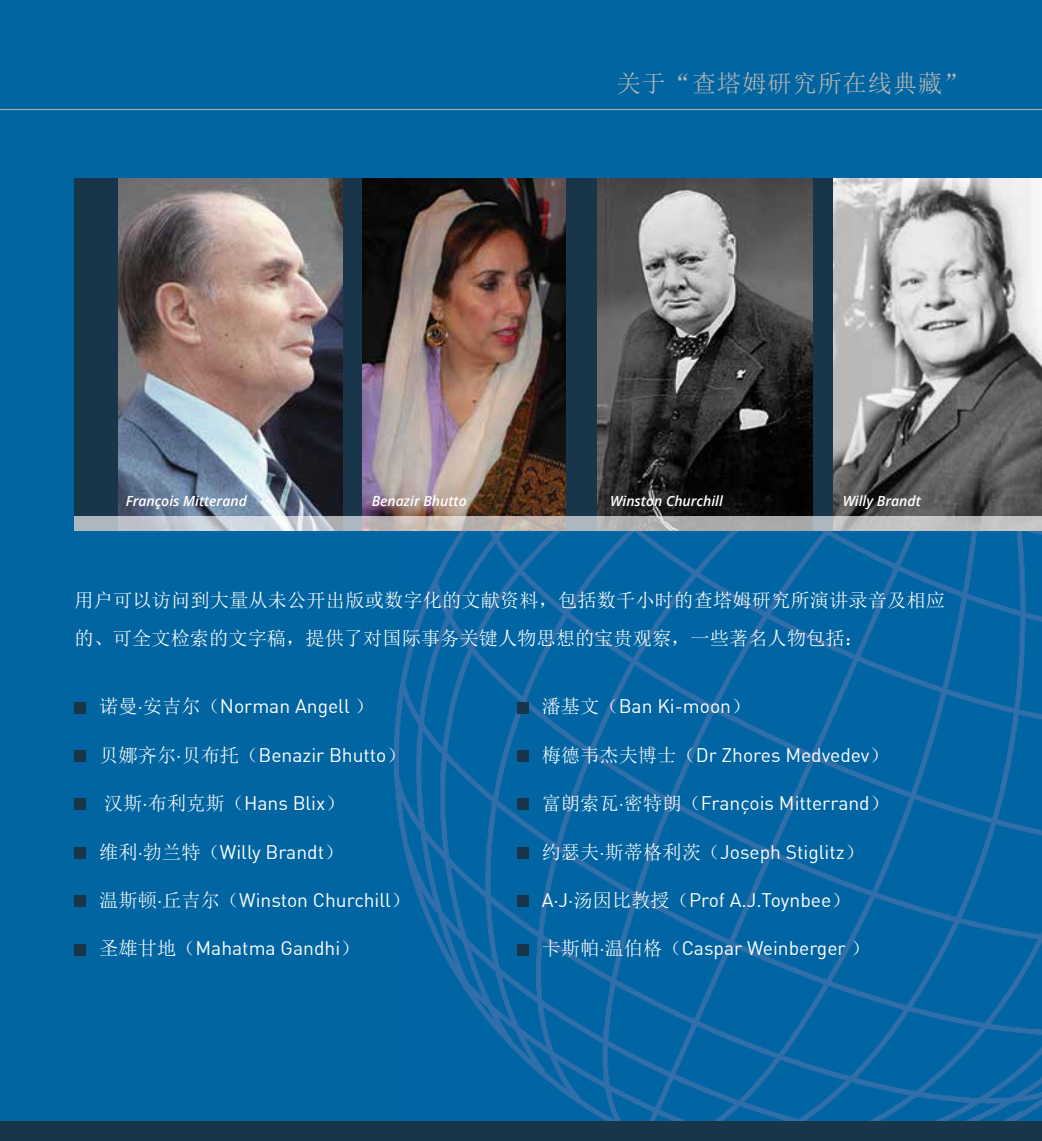
<style>
.page{position:relative;width:1042px;height:1141px;background:#0065a1}
.page>*{position:absolute;margin:0;border:0;box-sizing:border-box;transform-origin:0 0}
.t1{font:24.5px "Sim Sun";letter-spacing:.025em;color:#b5b4b4}
.t2{font:19.25px "DIN Offc";color:#fff}
.t3{font:19.25px/38.5px "Sim Sun";letter-spacing:.005em;color:#fff}
.t4{font:italic 600 14px "Open Sans";color:#fff}
.s1{font-family:"Sim Sun"}
</style>
<div class="page">
<img style="left:394px;top:531px;width:648px;height:590px">
<div style="left:0;top:1121px;width:1042px;height:20px;background:#18354a"></div>
<div style="left:74px;top:179px;width:968px;height:352px;background:#18354a"></div>
<img style="left:118px;top:179px;width:224px;height:337px">
<hr style="left:0;top:109px;width:1042px;height:1px;background:#b5b4b4">
<div style="left:74px;top:702px;width:12px;height:11px;background:#18354a"></div>
<div style="left:74px;top:750px;width:12px;height:12px;background:#18354a"></div>
<div style="left:74px;top:799px;width:12px;height:11px;background:#18354a"></div>
<div style="left:74px;top:847px;width:12px;height:12px;background:#18354a"></div>
<div style="left:74px;top:896px;width:12px;height:11px;background:#18354a"></div>
<div style="left:74px;top:944px;width:12px;height:11px;background:#18354a"></div>
<div style="left:517px;top:702px;width:11px;height:11px;background:#18354a"></div>
<div style="left:517px;top:750px;width:11px;height:12px;background:#18354a"></div>
<div style="left:517px;top:799px;width:11px;height:11px;background:#18354a"></div>
<div style="left:517px;top:847px;width:11px;height:12px;background:#18354a"></div>
<div style="left:517px;top:896px;width:11px;height:11px;background:#18354a"></div>
<div style="left:517px;top:944px;width:11px;height:11px;background:#18354a"></div>
<img style="left:362px;top:179px;width:204px;height:337px">
<img style="left:833px;top:179px;width:209px;height:337px">
<img style="left:598px;top:179px;width:215px;height:337px">
<svg style="left:74px;top:516px;width:968px;height:15px;background:#bcbdbe"></svg>
<p class="t1" style="left:616px;top:71px;width:352px">关于“查塔姆研究所在线典藏”</p>
<p class="t4" style="left:126px;top:491px;width:123px">François Mitterand</p>
<p class="t4" style="left:372px;top:491px;width:97px">Benazir Bhutto</p>
<p class="t4" style="left:610px;top:491px;width:114px">Winston Churchill</p>
<p class="t4" style="left:842px;top:491px;width:80px">Willy Brandt</p>
<p class="t3" style="left:74px;top:580px;width:872px">用户可以访问到大量从未公开出版或数字化的文献资料，包括数千小时的查塔姆研究所演讲录音及相应的、可全文检索的文字稿，提供了对国际事务关键人物思想的宝贵观察，一些著名人物包括：</p>
<p class="t2" style="left:99px;top:694px;width:276px"><span class="s1">诺曼</span>·<span class="s1">安吉尔（</span>Norman Angell <span class="s1">）</span></p>
<p class="t2" style="left:99px;top:743px;width:308px"><span class="s1">贝娜齐尔</span>·<span class="s1">贝布托（</span>Benazir Bhutto<span class="s1">）</span></p>
<p class="t2" style="left:104px;top:791px;width:242px"><span class="s1">汉斯</span>·<span class="s1">布利克斯（</span>Hans Blix<span class="s1">）</span></p>
<p class="t2" style="left:99px;top:840px;width:246px"><span class="s1">维利</span>·<span class="s1">勃兰特（</span>Willy Brandt<span class="s1">）</span></p>
<p class="t2" style="left:99px;top:888px;width:312px"><span class="s1">温斯顿</span>·<span class="s1">丘吉尔（</span>Winston Churchill<span class="s1">）</span></p>
<p class="t2" style="left:99px;top:936px;width:262px"><span class="s1">圣雄甘地（</span>Mahatma Gandhi<span class="s1">）</span></p>
<p class="t2" style="left:542px;top:694px;width:210px"><span class="s1">潘基文（</span>Ban Ki-moon<span class="s1">）</span></p>
<p class="t2" style="left:542px;top:743px;width:349px"><span class="s1">梅德韦杰夫博士（</span>Dr Zhores Medvedev<span class="s1">）</span></p>
<p class="t2" style="left:542px;top:791px;width:349px"><span class="s1">富朗索瓦</span>·<span class="s1">密特朗（</span>François Mitterrand<span class="s1">）</span></p>
<p class="t2" style="left:542px;top:840px;width:324px"><span class="s1">约瑟夫</span>·<span class="s1">斯蒂格利茨（</span>Joseph Stiglitz<span class="s1">）</span></p>
<p class="t2" style="left:542px;top:888px;width:310px">A·J·<span class="s1">汤因比教授（</span>Prof A.J.Toynbee<span class="s1">）</span></p>
<p class="t2" style="left:542px;top:936px;width:330px"><span class="s1">卡斯帕</span>·<span class="s1">温伯格（</span>Caspar Weinberger <span class="s1">）</span></p>
</div>
